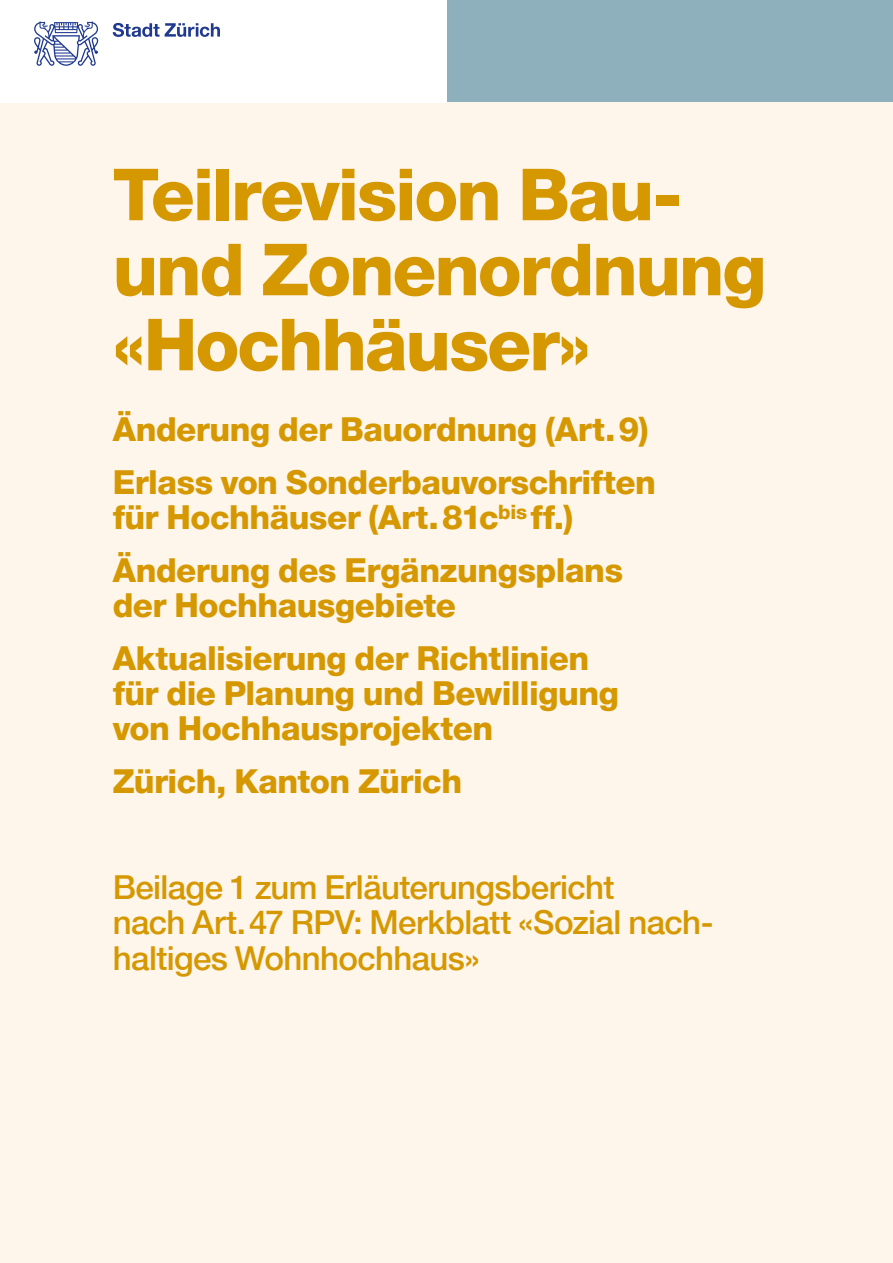
<style>
.page{position:relative;width:893px;height:1263px;background:#fff}
.page>*{position:absolute;margin:0;border:0;box-sizing:border-box;transform-origin:0 0}
.t1{font:800 72px/75px "Helvetica Neue LT Pro";letter-spacing:-.03em;color:#d69800}
.t2{font:800 33px/52.8px "Helvetica Neue LT Pro";letter-spacing:-.015em;color:#d69800}
.t3{font:500 33px/35.2px "Helvetica Neue LT Pro";letter-spacing:-.02em;color:#d69800}
</style>
<div class="page">
<div style="left:446px;top:0;width:447px;height:102px;background:#8eafbc"></div>
<div style="left:0;top:102px;width:893px;height:1161px;background:#fef5eb"></div>
<svg style="left:34px;top:21px;width:64px;height:45px"></svg>
<svg style="left:113px;top:23px;width:107px;height:14px"></svg>
<h1 class="t1" style="left:113px;top:157px;width:655px">Teilrevision Bau&shy;und Zonenordnung «Hochhäuser»</h1>
<p class="t2" style="left:113px;top:402px;width:545px">Änderung der Bauordnung (Art.9)<br>Erlass von Sonderbauvorschriften</p>
<p class="t2" style="left:113px;top:491px;width:512px">für Hochhäuser (Art.81c<sup>bis</sup> ff.)<br>Änderung des Ergänzungsplans</p>
<p class="t2" style="left:113px;top:579px;width:478px">der Hochhausgebiete<br>Aktualisierung der Richtlinien</p>
<p class="t2" style="left:113px;top:676px;width:508px;line-height:35.2px">für die Planung und Bewilligung von Hochhausprojekten</p>
<p class="t2" style="left:113px;top:755px;width:351px">Zürich, Kanton Zürich</p>
<p class="t3" style="left:113px;top:869px;width:602px">Beilage 1 zum Erläuterungsbericht<br>nach Art.47 RPV: Merkblatt «Sozial nach&shy;haltiges Wohnhochhaus»</p>
</div>
